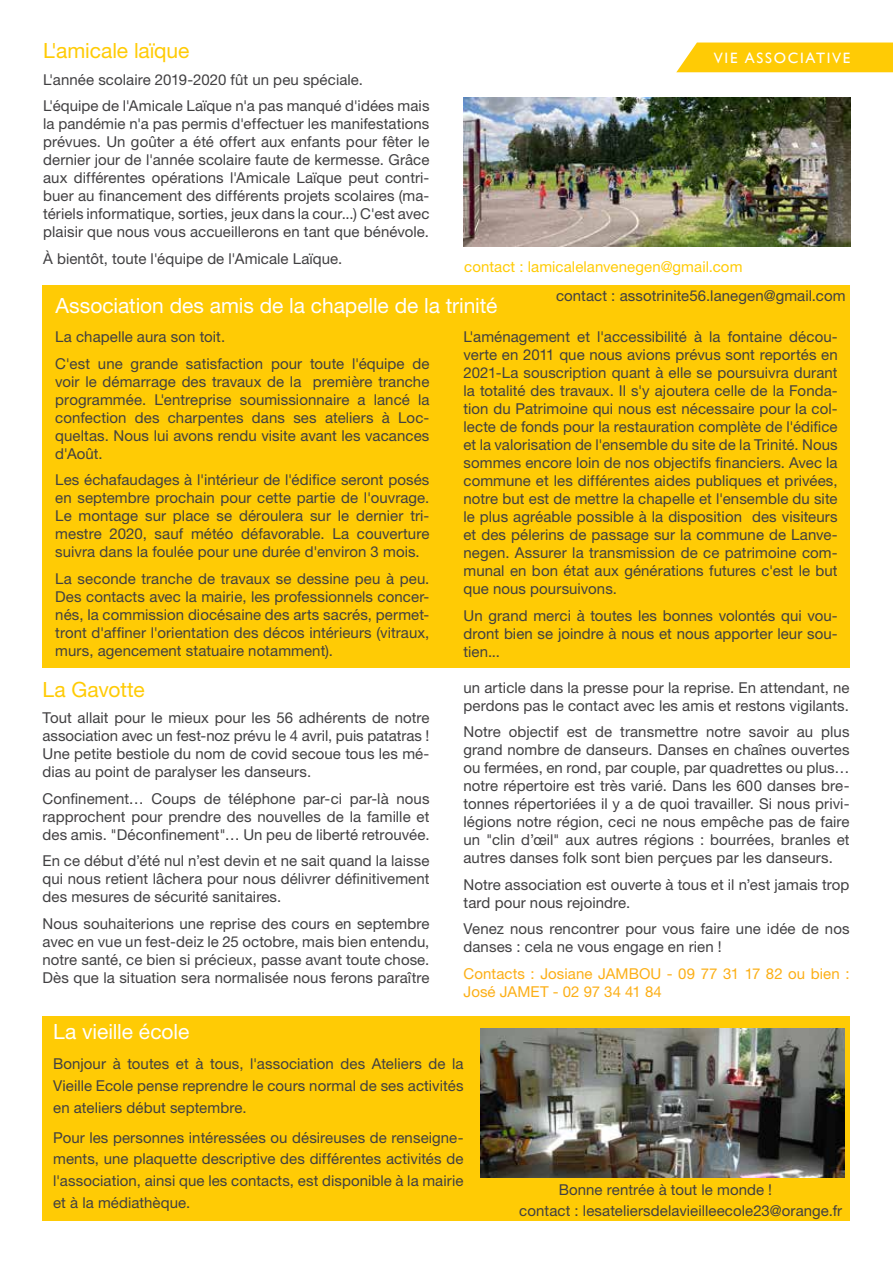
<style>
.page{position:relative;width:893px;height:1263px;background:#fff}
.page>*{position:absolute;margin:0;border:0;box-sizing:border-box;transform-origin:0 0}
.t1{font:21px "Helvetica Neue LT Std";letter-spacing:-.005em;color:#fff}
.t2{font:21px "Helvetica Neue LT Std";letter-spacing:-.005em;color:#ffcb05}
.t3{font:15px/18px "Helvetica Neue LT Std";letter-spacing:.005em;color:#414042;text-align:justify}
.t4{font:15px/18px "Helvetica Neue LT Std";letter-spacing:.005em;color:#fcaf17}
.t5{font:15px "Helvetica Neue LT Std";letter-spacing:.005em;color:#ffcb05}
.t6{font:15px "Gill Sans";letter-spacing:.115em;color:#fff}
</style>
<div class="page">
<div style="left:43px;top:285px;width:807px;height:382px;background:#ffcb05"></div>
<div style="left:43px;top:1016px;width:807px;height:204px;background:#ffcb05"></div>
<div style="left:676px;top:43px;width:217px;height:29px;background:#ffcb05"></div>
<img style="left:463px;top:98px;width:387px;height:149px">
<img style="left:480px;top:1028px;width:364px;height:150px">
<h1 class="t2" style="left:43px;top:38px;width:148px">L'amicale laïque</h1>
<p class="t6" style="left:714px;top:49px;width:138px">VIE ASSOCIATIVE</p>
<p class="t3" style="left:43px;top:66px;width:388px;line-height:26.5px">L'année scolaire 2019-2020 fût un peu spéciale.<br>L'équipe de l'Amicale Laïque n'a pas manqué d'idées mais</p>
<p class="t3" style="left:43px;top:115px;width:388px">la pandémie n'a pas permis d'effectuer les manifestations prévues. Un goûter a été offert aux enfants pour fêter le dernier jour de l'année scolaire faute de kermesse. Grâce aux différentes opérations l'Amicale Laïque peut contri&shy;buer au financement des différents projets scolaires (ma&shy;tériels informatique, sorties, jeux dans la cour...) C'est avec plaisir que nous vous accueillerons en tant que bénévole.</p>
<p class="t3" style="left:43px;top:249px;width:301px">À bientôt, toute l'équipe de l'Amicale Laïque.</p>
<p class="t5" style="left:464px;top:257px;width:280px">contact : lamicalelanvenegen@gmail.com</p>
<p class="t3" style="left:556px;top:287px;width:291px">contact : assotrinite56.lanegen@gmail.com</p>
<h1 class="t1" style="left:56px;top:293px;width:443px">Association des amis de la chapelle de la trinité</h1>
<p class="t3" style="left:55px;top:323px;width:376px;line-height:26.5px">La chapelle aura son toit.<br>C'est une grande satisfaction pour toute l'équipe de</p>
<p class="t3" style="left:55px;top:372px;width:376px">voir le démarrage des travaux de la première tranche programmée. L'entreprise soumissionnaire a lancé la confection des charpentes dans ses ateliers à Loc&shy;queltas. Nous lui avons rendu visite avant les vacances d'Août.</p>
<p class="t3" style="left:55px;top:470px;width:376px">Les échafaudages à l'intérieur de l'édifice seront posés en septembre prochain pour cette partie de l'ouvrage.<br>Le montage sur place se déroulera sur le dernier tri&shy;mestre 2020, sauf météo défavorable. La couverture suivra dans la foulée pour une durée d'environ 3 mois.</p>
<p class="t3" style="left:55px;top:569px;width:376px">La seconde tranche de travaux se dessine peu à peu.<br>Des contacts avec la mairie, les professionnels concer&shy;nés, la commission diocésaine des arts sacrés, permet&shy;tront d'affiner l'orientation des décos intérieurs (vitraux, murs, agencement statuaire notamment).</p>
<h1 class="t2" style="left:43px;top:677px;width:104px">La Gavotte</h1>
<p class="t3" style="left:43px;top:709px;width:388px">Tout allait pour le mieux pour les 56 adhérents de notre association avec un fest-noz prévu le 4 avril, puis patatras !<br>Une petite bestiole du nom de covid secoue tous les mé&shy;dias au point de paralyser les danseurs.</p>
<p class="t3" style="left:43px;top:789px;width:388px">Confinement… Coups de téléphone par-ci par-là nous rapprochent pour prendre des nouvelles de la famille et des amis. "Déconfinement"… Un peu de liberté retrouvée.</p>
<p class="t3" style="left:43px;top:852px;width:388px">En ce début d’été nul n’est devin et ne sait quand la laisse qui nous retient lâchera pour nous délivrer définitivement des mesures de sécurité sanitaires.</p>
<p class="t3" style="left:43px;top:914px;width:388px">Nous souhaiterions une reprise des cours en septembre avec en vue un fest-deiz le 25 octobre, mais bien entendu, notre santé, ce bien si précieux, passe avant toute chose.<br>Dès que la situation sera normalisée nous ferons paraître</p>
<p class="t3" style="left:463px;top:327px;width:376px">L'aménagement et l'accessibilité à la fontaine décou&shy;verte en 2011 que nous avions prévus sont reportés en 2021-La souscription quant à elle se poursuivra durant la totalité des travaux. Il s'y ajoutera celle de la Fonda&shy;tion du Patrimoine qui nous est nécessaire pour la col&shy;lecte de fonds pour la restauration complète de l'édifice et la valorisation de l'ensemble du site de la Trinité. Nous sommes encore loin de nos objectifs financiers. Avec la commune et les différentes aides publiques et privées, notre but est de mettre la chapelle et l'ensemble du site le plus agréable possible à la disposition des visiteurs et des pélerins de passage sur la commune de Lanve&shy;negen. Assurer la transmission de ce patrimoine com&shy;munal en bon état aux générations futures c'est le but que nous poursuivons.</p>
<p class="t3" style="left:463px;top:606px;width:376px">Un grand merci à toutes les bonnes volontés qui vou&shy;dront bien se joindre à nous et nous apporter leur sou&shy;tien...</p>
<p class="t3" style="left:463px;top:678px;width:388px">un article dans la presse pour la reprise. En attendant, ne perdons pas le contact avec les amis et restons vigilants.</p>
<p class="t3" style="left:463px;top:723px;width:388px">Notre objectif est de transmettre notre savoir au plus grand nombre de danseurs. Danses en chaînes ouvertes ou fermées, en rond, par couple, par quadrettes ou plus… notre répertoire est très varié. Dans les 600 danses bre&shy;tonnes répertoriées il y a de quoi travailler. Si nous privi&shy;légions notre région, ceci ne nous empêche pas de faire un "clin d’œil" aux autres régions : bourrées, branles et autres danses folk sont bien perçues par les danseurs.</p>
<p class="t3" style="left:463px;top:875px;width:387px">Notre association est ouverte à tous et il n’est jamais trop tard pour nous rejoindre.</p>
<p class="t3" style="left:463px;top:920px;width:388px">Venez nous rencontrer pour vous faire une idée de nos danses : cela ne vous engage en rien !</p>
<p class="t4" style="left:463px;top:964px;width:388px">Contacts : Josiane JAMBOU - 09 77 31 17 82 ou bien :<br>José JAMET - 02 97 34 41 84</p>
<h1 class="t1" style="left:53px;top:1019px;width:138px">La vieille école</h1>
<p class="t3" style="left:53px;top:1053px;width:412px;line-height:21.6px">Bonjour à toutes et à tous, l'association des Ateliers de la Vieille Ecole pense reprendre le cours normal de ses activités en ateliers début septembre.</p>
<p class="t3" style="left:53px;top:1126px;width:412px;line-height:21.6px">Pour les personnes intéressées ou désireuses de renseigne&shy;ments, une plaquette descriptive des différentes activités de l'association, ainsi que les contacts, est disponible à la mairie et à la médiathèque.</p>
<p class="t3" style="left:559px;top:1181px;width:215px">Bonne rentrée à tout le monde !</p>
<p class="t3" style="left:519px;top:1202px;width:324px">contact : lesateliersdelavieilleecole23@orange.fr</p>
</div>
